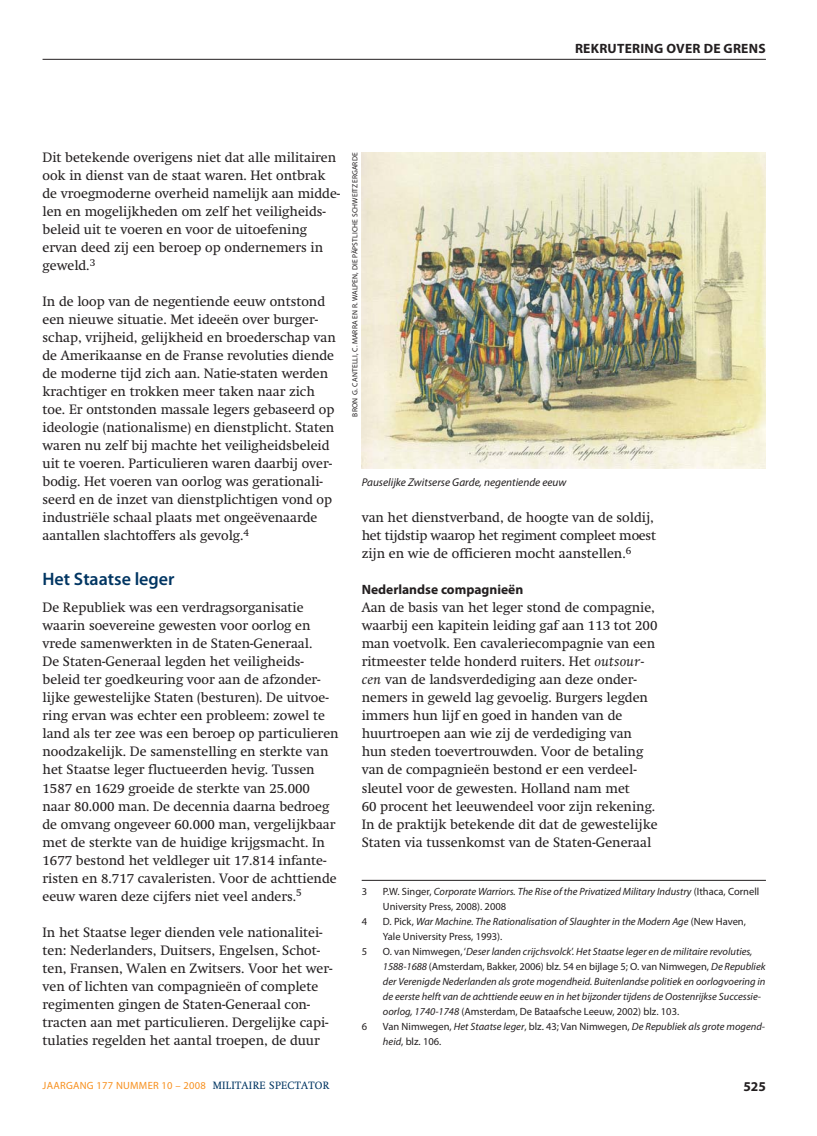
<style>
.page{position:relative;width:817px;height:1136px;background:#fff}
.page>*{position:absolute;margin:0;border:0;box-sizing:border-box;transform-origin:0 0}
.t1{font:600 18px "Myriad Pro";color:#003562}
.t2{font:13.5px/18px "Swift";color:#231f20}
.t3{font:700 13.5px "Myriad Pro";color:#231f20}
.t4{font:700 13.5px "Myriad Pro";letter-spacing:.02em;color:#231f20}
.t5{font:italic 11.25px "Myriad Pro";color:#231f20}
.t6{font:italic 10.5px/15px "Myriad Pro";color:#231f20}
.t7{font:10.5px "Myriad Pro";letter-spacing:.025em;color:#f7901e}
.t8{font:10.5px "Myriad Pro";color:#231f20}
.t9{font:7.5px "Myriad Pro";letter-spacing:.02em;color:#231f20}
.s1{font-style:italic}
.s2{font-style:normal}
.s3{font-family:"Swift";color:#003562}
</style>
<div class="page">
<hr style="left:43px;top:59px;width:722px;height:1px;background:#231f20">
<img style="left:361px;top:152px;width:404px;height:316px">
<hr style="left:361px;top:880px;width:404px;height:1px;background:#231f20">
<p class="t4" style="left:575px;top:43px;width:192px">REKRUTERING OVER DE GRENS</p>
<p class="t2" style="left:43px;top:150px;width:299px">Dit betekende overigens niet dat alle militairen ook in dienst van de staat waren. Het ontbrak de vroegmoderne overheid namelijk aan midde&shy;len en mogelijk heden om zelf het veiligheids&shy;beleid uit te voeren en voor de uitoefening ervan deed zij een beroep op ondernemers in geweld.<sup>3</sup></p>
<p class="t2" style="left:43px;top:294px;width:295px">In de loop van de negentiende eeuw ontstond een nieuwe situatie. Met ideeën over burger&shy;schap, vrijheid, gelijkheid en broederschap van de Amerikaanse en de Franse revoluties diende de moderne tijd zich aan. Natie-staten werden krachtiger en trokken meer taken naar zich toe. Er ontstonden massale legers gebaseerd op ideologie (nationalisme) en dienstplicht. Staten waren nu zelf bij machte het veiligheidsbeleid uit te voeren. Particulieren waren daarbij over&shy;bodig. Het voeren van oorlog was gerationali&shy;seerd en de inzet van dienstplichtigen vond op industriële schaal plaats met ongeëvenaarde aantallen slachtoffers als gevolg.<sup>4</sup></p>
<h1 class="t1" style="left:43px;top:572px;width:133px">Het Staatse leger</h1>
<p class="t2" style="left:43px;top:600px;width:297px">De Republiek was een verdrags organisatie waarin soevereine gewesten voor oorlog en vrede samenwerkten in de Staten-Generaal.<br>De Staten-Generaal legden het veiligheids&shy;beleid ter goedkeuring voor aan de afzonder&shy;lijke gewestelijke Staten (besturen). De uitvoe&shy;ring ervan was echter een probleem: zowel te land als ter zee was een beroep op particulieren noodzakelijk. De samenstelling en sterkte van het Staatse leger fluctueerden hevig. Tussen 1587 en 1629 groeide de sterkte van 25.000 naar 80.000 man. De decennia daarna bedroeg de omvang ongeveer 60.000 man, vergelijkbaar met de sterkte van de huidige krijgsmacht. In 1677 bestond het veldleger uit 17.814 infante&shy;risten en 8.717 cavaleristen. Voor de achttiende eeuw waren deze cijfers niet veel anders.<sup>5</sup></p>
<p class="t2" style="left:43px;top:924px;width:291px">In het Staatse leger dienden vele nationalitei&shy;ten: Nederlanders, Duitsers, Engelsen, Schot&shy;ten, Fransen, Walen en Zwitsers. Voor het wer&shy;ven of lichten van compagnieën of complete regimenten gingen de Staten-Generaal con&shy;tracten aan met particulieren. Dergelijke capi&shy;tulaties regelden het aantal troepen, de duur</p>
<p class="t9" style="left:352px;top:416px;width:265px;rotate:-90deg">BRON G. CANTELLI, C. MARRA EN R. WALPEN, DIE PÄPSTLICHE SCHWEITZERGARDE</p>
<p class="t5" style="left:361px;top:478px;width:206px">Pauselijke Zwitserse Garde, negentiende eeuw</p>
<p class="t2" style="left:361px;top:510px;width:296px">van het dienstverband, de hoogte van de soldij, het tijdstip waarop het regiment compleet moest zijn en wie de officieren mocht aanstellen.<sup>6</sup></p>
<p class="t3" style="left:361px;top:584px;width:163px">Nederlandse compagnieën</p>
<p class="t2" style="left:361px;top:600px;width:297px">Aan de basis van het leger stond de compagnie, waarbij een kapitein leiding gaf aan 113 tot 200 man voetvolk. Een cavaleriecompagnie van een ritmeester telde honderd ruiters. Het <span class="s1">outsour&shy;cen</span> van de landsverdediging aan deze onder&shy;nemers in geweld lag gevoelig. Burgers legden immers hun lijf en goed in handen van de huurtroepen aan wie zij de verdediging van hun steden toever trouwden. Voor de betaling van de compagnieën bestond er een verdeel&shy;sleutel voor de gewesten. Holland nam met<br>60 procent het leeuwendeel voor zijn rekening.<br>In de praktijk betekende dit dat de gewestelijke Staten via tussenkomst van de Staten-Generaal</p>
<p class="t8" style="left:361px;top:887px;width:7px">3</p>
<p class="t6" style="left:383px;top:884px;width:378px"><span class="s2">P.W. Singer,</span> Corporate Warriors. The Rise of the Privatized Military Industry <span class="s2">(Ithaca, Cornell<br>University Press, 2008). 2008</span></p>
<p class="t8" style="left:361px;top:917px;width:7px">4</p>
<p class="t6" style="left:383px;top:914px;width:364px"><span class="s2">D. Pick,</span> War Machine. The Rationalisation of Slaughter in the Modern Age <span class="s2">(New Haven,<br>Yale University Press, 1993).</span></p>
<p class="t8" style="left:361px;top:947px;width:7px">5</p>
<p class="t6" style="left:383px;top:944px;width:384px"><span class="s2">O. van Nimwegen, ‘</span>Deser landen crijchsvolck<span class="s2">’.</span> Het Staatse leger en de militaire revoluties, 1588-1688 <span class="s2">(Amsterdam, Bakker, 2006) blz. 54 en bijlage 5; O. van Nimwegen,</span> De Republiek der Verenigde Nederlanden als grote mogendheid. Buitenlandse politiek en oorlogvoering in de eerste helft van de achttiende eeuw en in het bijzonder tijdens de Oostenrijkse Successie&shy;oorlog, 1740-1748 <span class="s2">(Amsterdam, De Bataafsche Leeuw, 2002) blz. 103.</span></p>
<p class="t8" style="left:361px;top:1022px;width:7px">6</p>
<p class="t6" style="left:383px;top:1019px;width:383px"><span class="s2">Van Nimwegen,</span> Het Staatse leger<span class="s2">, blz. 43; Van Nimwegen,</span> De Republiek als grote mogend&shy;heid<span class="s2">, blz. 106.</span></p>
<p class="t7" style="left:43px;top:1080px;width:288px">JAARGANG 177 NUMMER 10 – 2008 <span class="s3">MILITAIRE SPECTATOR</span></p>
<p class="t3" style="left:743px;top:1081px;width:24px">525</p>
</div>
